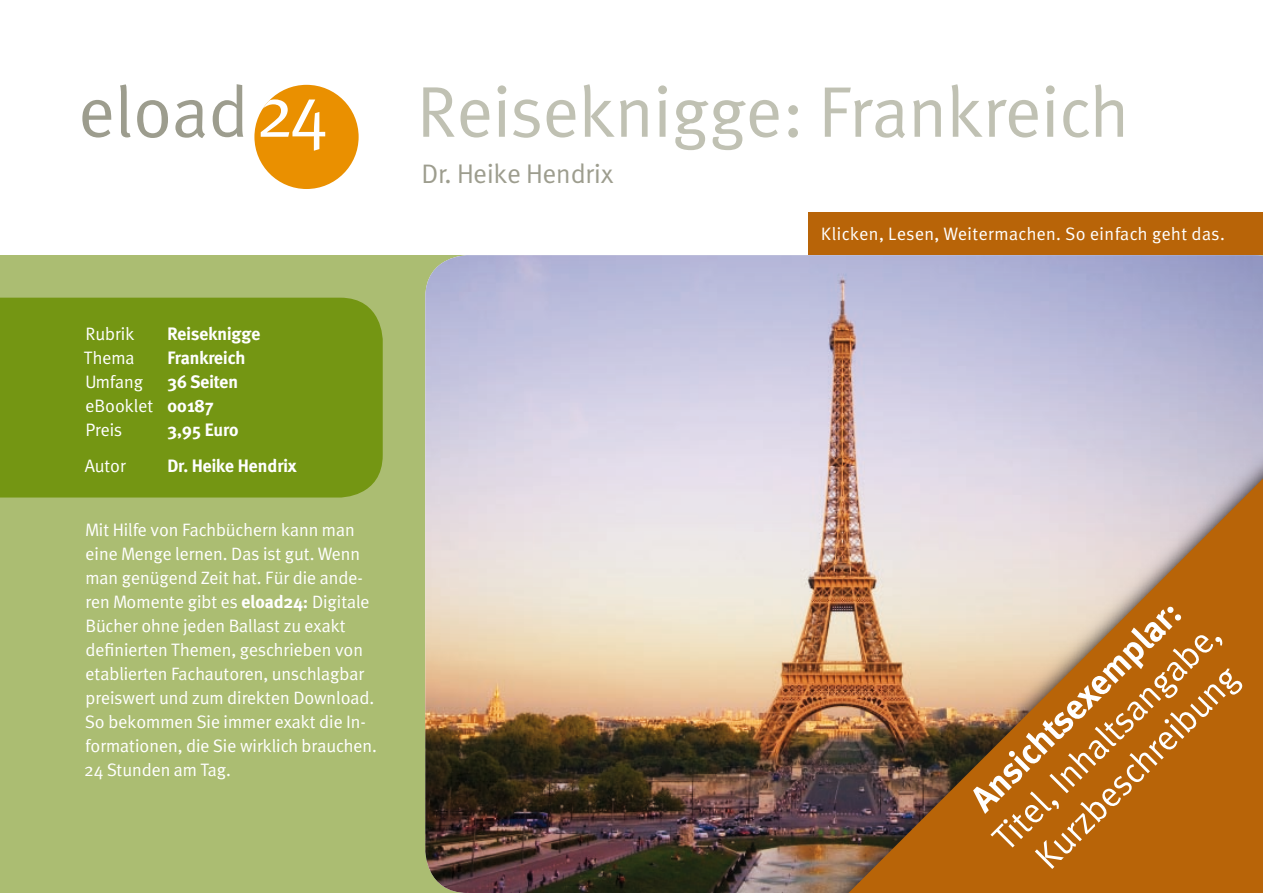
<style>
.page{position:relative;width:1263px;height:893px;background:#fff}
.page>*{position:absolute;margin:0;border:0;box-sizing:border-box;transform-origin:0 0}
.t1{font:72px "Meta";color:#c0c1b3}
.t2{font:72px "Meta";color:#9d9d8e}
.t3{font:36px "Meta";color:#fff}
.t4{font:700 36px "Meta";color:#fff}
.t5{font:27px "Meta";color:#9d9d8e}
.t6{font:18px/24px "Meta";color:#fff}
.t7{font:700 18px "Meta";color:#fff}
.t8{font:18px "Meta";letter-spacing:.025em;color:#fff}
.s1{color:#fff}
.s2{font-weight:700}
</style>
<div class="page">
<div style="left:254px;top:85px;width:105px;height:104px;background:#ea9000;border-radius:50%"></div>
<div style="left:0;top:255px;width:1263px;height:638px;background:#abbd72"></div>
<img style="left:425px;top:255px;width:838px;height:638px">
<div style="left:0;top:298px;width:383px;height:199px;background:#749613"></div>
<div style="left:808px;top:213px;width:455px;height:42px;background:#b86408"></div>
<img style="left:817px;top:446px;width:446px;height:447px">
<img style="left:836px;top:465px;width:427px;height:428px">
<p class="t2" style="left:79px;top:70px;width:251px">eload<span class="s1">24</span></p>
<p class="t1" style="left:417px;top:70px;width:713px">Reiseknigge: Frankreich</p>
<p class="t5" style="left:422px;top:158px;width:193px">Dr. Heike Hendrix</p>
<p class="t6" style="left:85px;top:321px;width:50px">Rubrik</p>
<p class="t7" style="left:168px;top:323px;width:94px">Reiseknigge</p>
<p class="t6" style="left:84px;top:345px;width:52px">Thema</p>
<p class="t7" style="left:168px;top:347px;width:79px">Frankreich</p>
<p class="t6" style="left:85px;top:369px;width:59px">Umfang</p>
<p class="t7" style="left:168px;top:371px;width:72px">36 Seiten</p>
<p class="t6" style="left:86px;top:393px;width:130px">eBooklet <span class="s2">00187</span></p>
<p class="t6" style="left:85px;top:417px;width:38px">Preis</p>
<p class="t7" style="left:168px;top:419px;width:72px">3,95 Euro</p>
<p class="t6" style="left:85px;top:453px;width:43px">Autor</p>
<p class="t7" style="left:168px;top:455px;width:131px">Dr. Heike Hendrix</p>
<p class="t6" style="left:84px;top:518px;width:294px">Mit Hilfe von Fachbüchern kann man eine Menge lernen. Das ist gut. Wenn man genügend Zeit hat. Für die ande&shy;ren Momente gibt es <span class="s2">eload24:</span> Digitale Bücher ohne jeden Ballast zu exakt definierten Themen, geschrieben von etablierten Fachautoren, unschlagbar preiswert und zum direkten Download.<br>So bekommen Sie immer exakt die In&shy;formationen, die Sie wirklich brauchen.<br>24 Stunden am Tag.</p>
<p class="t8" style="left:821px;top:223px;width:405px">Klicken, Lesen, Weitermachen. So einfach geht das.</p>
<p class="t4" style="left:962px;top:790px;width:282px;rotate:-45deg">Ansichtsexemplar:</p>
<p class="t3" style="left:984px;top:829px;width:306px;rotate:-45deg">Titel, Inhaltsangabe,</p>
<p class="t3" style="left:1026px;top:847px;width:272px;rotate:-45deg">Kurzbeschreibung</p>
</div>
